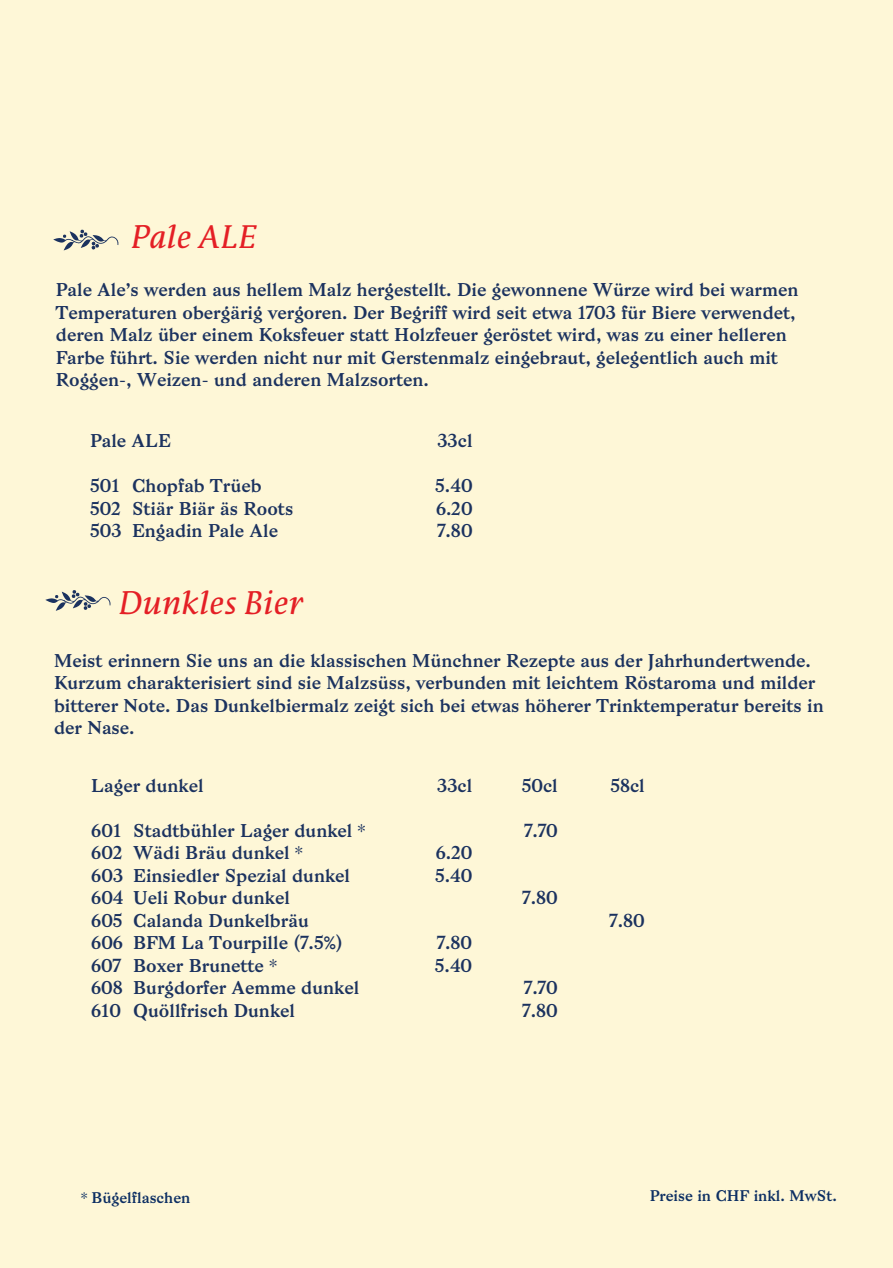
<style>
.page{position:relative;width:893px;height:1268px;background:#fff}
.page>*{position:absolute;margin:0;border:0;box-sizing:border-box;transform-origin:0 0}
.t1{font:italic 30px "Parable OT";color:#e41f25}
.t2{font:18px/22.5px "Bagnard";color:#1b325f}
.t3{font:15px "Bagnard";color:#0d2f63}
.s1{font-family:"Gill Sans"}
</style>
<div class="page">
<div style="left:0;top:0;width:893px;height:1267px;background:#fef7d7"></div>
<svg style="left:53px;top:229px;width:66px;height:21px"></svg>
<svg style="left:45px;top:590px;width:66px;height:20px"></svg>
<h1 class="t1" style="left:131px;top:217px;width:128px">Pale ALE</h1>
<p class="t2" style="left:56px;top:278px;width:744px">Pale Ale’s werden aus hellem Malz hergestellt. Die gewonnene Würze wird bei warmen Temperaturen obergärig vergoren. Der Begriff wird seit etwa 1703 für Biere verwendet, deren Malz über einem Koksfeuer statt Holzfeuer geröstet wird, was zu einer helleren Farbe führt. Sie werden nicht nur mit Gerstenmalz eingebraut, gelegentlich auch mit Roggen-, Weizen- und anderen Malzsorten.</p>
<p class="t2" style="left:90px;top:429px;width:82px">Pale ALE</p>
<p class="t2" style="left:437px;top:429px;width:37px">33cl</p>
<p class="t2" style="left:90px;top:474px;width:173px">501 Chopfab Trüeb</p>
<p class="t2" style="left:435px;top:474px;width:39px">5.40</p>
<p class="t2" style="left:90px;top:497px;width:205px">502 Stiär Biär äs Roots</p>
<p class="t2" style="left:436px;top:497px;width:38px">6.20</p>
<p class="t2" style="left:90px;top:519px;width:189px">503 Engadin Pale Ale</p>
<p class="t2" style="left:437px;top:519px;width:37px">7.80</p>
<h1 class="t1" style="left:119px;top:583px;width:186px">Dunkles Bier</h1>
<p class="t2" style="left:54px;top:649px;width:771px">Meist erinnern Sie uns an die klassischen Münchner Rezepte aus der Jahrhundertwende.<br>Kurzum charakterisiert sind sie Malzsüss, verbunden mit leichtem Röstaroma und milder bitterer Note. Das Dunkelbiermalz zeigt sich bei etwas höherer Trinktemperatur bereits in der Nase.</p>
<p class="t2" style="left:91px;top:774px;width:114px">Lager dunkel</p>
<p class="t2" style="left:437px;top:774px;width:37px">33cl</p>
<p class="t2" style="left:522px;top:774px;width:38px">50cl</p>
<p class="t2" style="left:610px;top:774px;width:36px">58cl</p>
<p class="t2" style="left:91px;top:819px;width:276px">601 Stadtbühler Lager dunkel <span class="s1">*</span></p>
<p class="t2" style="left:524px;top:819px;width:35px">7.70</p>
<p class="t2" style="left:91px;top:841px;width:213px">602 Wädi Bräu dunkel <span class="s1">*</span></p>
<p class="t2" style="left:436px;top:841px;width:38px">6.20</p>
<p class="t2" style="left:91px;top:864px;width:260px">603 Einsiedler Spezial dunkel</p>
<p class="t2" style="left:435px;top:864px;width:39px">5.40</p>
<p class="t2" style="left:91px;top:886px;width:200px">604 Ueli Robur dunkel</p>
<p class="t2" style="left:523px;top:886px;width:37px">7.80</p>
<p class="t2" style="left:91px;top:909px;width:219px">605 Calanda Dunkelbräu</p>
<p class="t2" style="left:609px;top:909px;width:37px">7.80</p>
<p class="t2" style="left:91px;top:931px;width:253px">606 BFM La Tourpille (7.5<span class="s1">%</span>)</p>
<p class="t2" style="left:437px;top:931px;width:37px">7.80</p>
<p class="t2" style="left:91px;top:954px;width:187px">607 Boxer Brunette <span class="s1">*</span></p>
<p class="t2" style="left:435px;top:954px;width:39px">5.40</p>
<p class="t2" style="left:91px;top:976px;width:270px">608 Burgdorfer Aemme dunkel</p>
<p class="t2" style="left:524px;top:976px;width:35px">7.70</p>
<p class="t2" style="left:91px;top:999px;width:205px">610 Quöllfrisch Dunkel</p>
<p class="t2" style="left:522px;top:999px;width:37px">7.80</p>
<p class="t3" style="left:81px;top:1187px;width:111px"><span class="s1">*</span> Bügelflaschen</p>
<p class="t3" style="left:650px;top:1185px;width:189px">Preise in CHF inkl. MwSt.</p>
</div>
